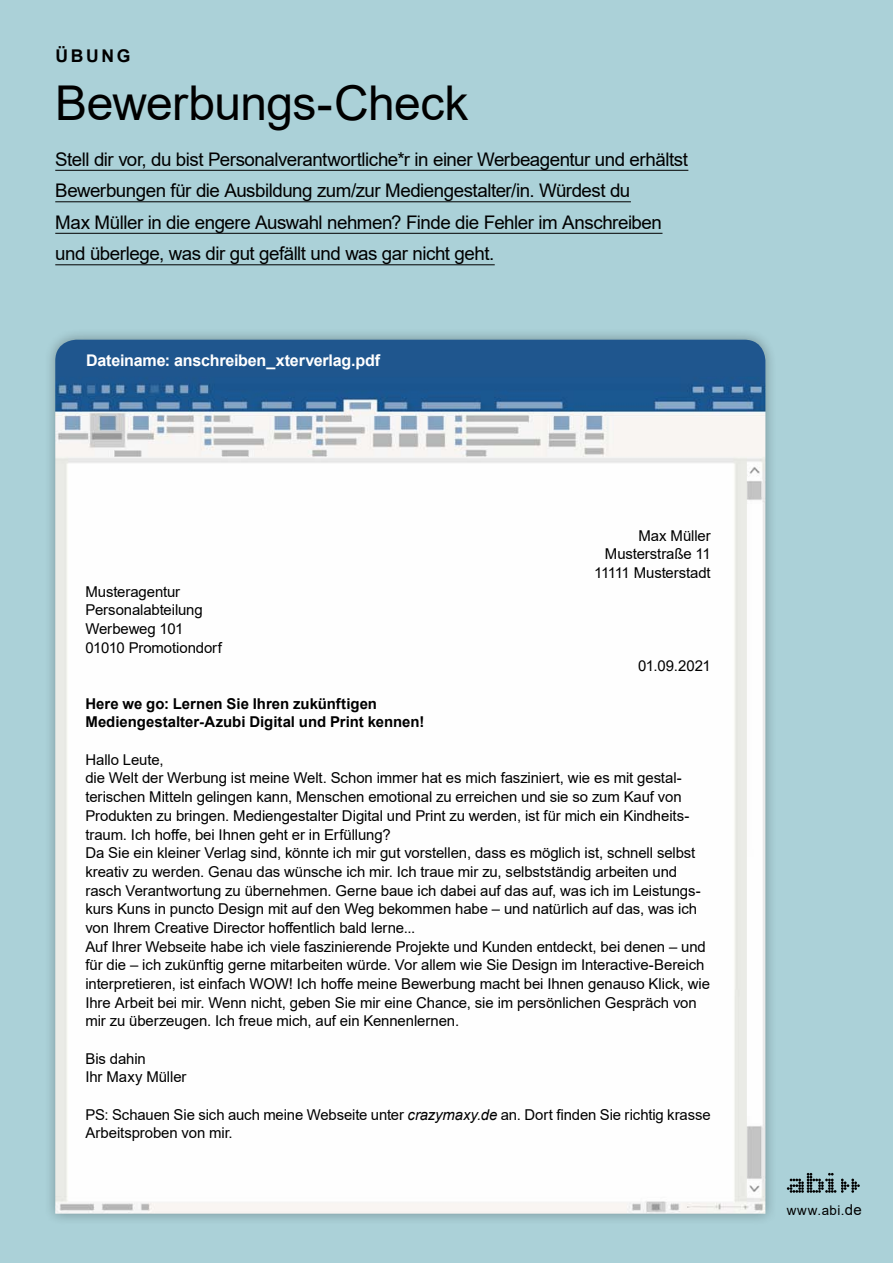
<style>
.page{position:relative;width:893px;height:1263px;background:#abd1d8}
.page>*{position:absolute;margin:0;border:0;box-sizing:border-box;transform-origin:0 0}
.h2_2021_32pt{font:48px "Arial";letter-spacing:-.01em;color:#000}
.p_intro_2021_12pt{font:18.75px "Arial";letter-spacing:-.025em;color:#000}
.h1_dachzeile_2021_11{font:700 17.55px "Arial";letter-spacing:.15em;color:#000}
.t1{font:700 16.05px "Arial";letter-spacing:-.015em;color:#fff}
.p_oe_2021{font:15px/18.6px "Arial";letter-spacing:-.005em;color:#000}
.p_oe_2021-2{font:700 15px/18.6px "Arial";color:#000}
.p_oe_LB_2021{font:13.35px "Arial";letter-spacing:.055em;color:#000}
.s1{font-style:italic}
.s2{font-size:15px}
</style>
<div class="page">
<hr style="left:55px;top:170px;width:633px;height:1px;background:#000">
<hr style="left:55px;top:201px;width:576px;height:1px;background:#000">
<hr style="left:55px;top:233px;width:607px;height:1px;background:#000">
<hr style="left:55px;top:264px;width:440px;height:1px;background:#000">
<div style="left:44px;top:328px;width:733px;height:897px;background:#000;opacity:.3"></div>
<img style="left:55px;top:340px;width:710px;height:874px">
<svg style="left:787px;top:1173px;width:73px;height:20px"></svg>
<h1 class="h1_dachzeile_2021_11" style="left:56px;top:43px;width:76px">ÜBUNG</h1>
<h2 class="h2_2021_32pt" style="left:55px;top:70px;width:415px">Bewerbungs-Check</h2>
<p class="p_intro_2021_12pt" style="left:55px;top:146px;width:634px">Stell dir vor, du bist Personalverantwortliche*r in einer Werbeagentur und erhältst</p>
<p class="p_intro_2021_12pt" style="left:55px;top:178px;width:577px">Bewerbungen für die Ausbildung zum/zur Mediengestalter/in. Würdest du</p>
<p class="p_intro_2021_12pt" style="left:55px;top:209px;width:608px">Max Müller in die engere Auswahl nehmen? Finde die Fehler im Anschreiben</p>
<p class="p_intro_2021_12pt" style="left:55px;top:241px;width:441px">und überlege, was dir gut gefällt und was gar nicht geht.</p>
<p class="t1" style="left:86px;top:349px;width:295px">Dateiname: anschreiben_xterverlag.pdf</p>
<p class="p_oe_2021" style="left:85px;top:582px;width:96px">Musteragentur</p>
<p class="p_oe_2021" style="left:85px;top:601px;width:119px">Personalabteilung</p>
<p class="p_oe_2021" style="left:85px;top:619px;width:100px">Werbeweg 101</p>
<p class="p_oe_2021" style="left:85px;top:638px;width:138px">01010 Promotiondorf</p>
<p class="p_oe_2021" style="left:638px;top:526px;width:74px">Max Müller</p>
<p class="p_oe_2021" style="left:605px;top:545px;width:107px">Musterstraße 11</p>
<p class="p_oe_2021" style="left:594px;top:563px;width:118px">11111 Musterstadt</p>
<p class="p_oe_2021" style="left:638px;top:657px;width:74px">01.09.2021</p>
<p class="p_oe_2021-2" style="left:85px;top:694px;width:340px">Here we go: Lernen Sie Ihren zukünftigen<br>Mediengestalter-Azubi Digital und Print kennen!</p>
<p class="p_oe_2021" style="left:85px;top:750px;width:80px">Hallo Leute,</p>
<p class="p_oe_2021" style="left:85px;top:769px;width:605px">die Welt der Werbung ist meine Welt. Schon immer hat es mich fasziniert, wie es mit gestal&shy;terischen Mitteln gelingen kann, Menschen emotional zu erreichen und sie so zum Kauf von Produkten zu bringen. Mediengestalter Digital und Print zu werden, ist für mich ein Kindheits&shy;traum. Ich hoffe, bei Ihnen geht er in Erfüllung?</p>
<p class="p_oe_2021" style="left:85px;top:843px;width:617px">Da Sie ein kleiner Verlag sind, könnte ich mir gut vorstellen, dass es möglich ist, schnell selbst kreativ zu werden. Genau das wünsche ich mir. Ich traue mir zu, selbstständig arbeiten und rasch Verantwortung zu übernehmen. Gerne baue ich dabei auf das auf, was ich im Leistungs&shy;kurs Kuns in puncto Design mit auf den Weg bekommen habe – und natürlich auf das, was ich von Ihrem Creative Director hoffentlich bald lerne...</p>
<p class="p_oe_2021" style="left:85px;top:937px;width:626px">Auf Ihrer Webseite habe ich viele faszinierende Projekte und Kunden entdeckt, bei denen – und für die – ich zukünftig gerne mitarbeiten würde. Vor allem wie Sie Design im Interactive-Bereich interpretieren, ist einfach WOW! Ich hoffe meine Bewerbung macht bei Ihnen genauso Klick, wie Ihre Arbeit bei mir. Wenn nicht, geben Sie mir eine Chance, sie im persönlichen Gespräch von mir zu überzeugen. Ich freue mich, auf ein Kennenlernen.</p>
<p class="p_oe_2021" style="left:85px;top:1049px;width:62px">Bis dahin</p>
<p class="p_oe_2021" style="left:85px;top:1067px;width:103px">Ihr Maxy Müller</p>
<p class="p_oe_2021" style="left:85px;top:1105px;width:627px">PS: Schauen Sie sich auch meine Webseite unter <span class="s1">crazymaxy.de</span> an. Dort finden Sie richtig krasse<br>Arbeitsproben von mir.</p>
<p class="p_oe_LB_2021" style="left:787px;top:1201px;width:77px">www.abi.<span class="s2">de</span></p>
</div>
